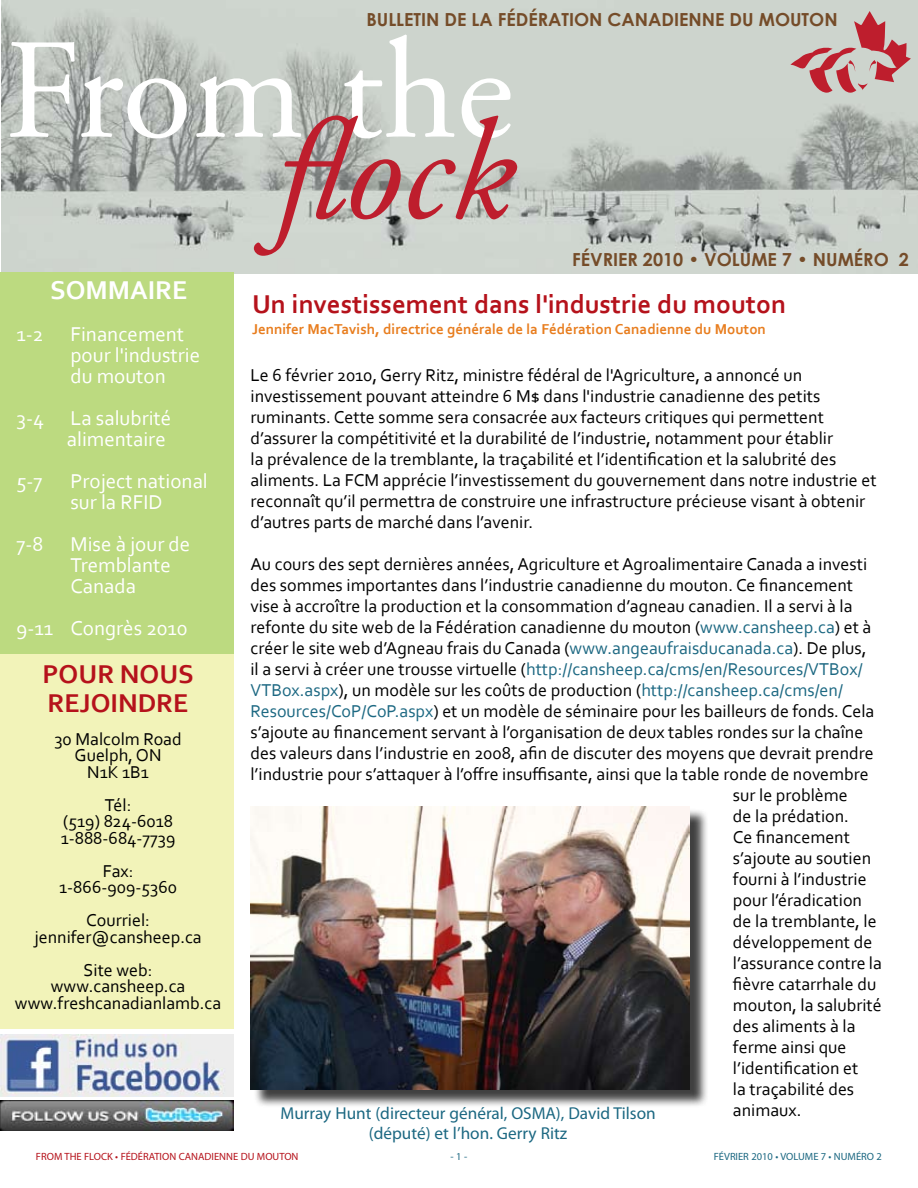
<style>
.page{position:relative;width:918px;height:1188px;background:#fff}
.page>*{position:absolute;margin:0;border:0;box-sizing:border-box;transform-origin:0 0}
.t1{font:142.5px "Adobe Garamond Pro";color:#fff}
.t2{font:italic 142.5px "Adobe Garamond Pro";color:#be1e2d}
.t3{font:700 27px/28.5px "Corbel";color:#b5121b}
.t4{font:700 27px "Corbel";color:#fff}
.t5{font:21px/21px "Corbel";color:#fff}
.t6{font:18px/16.5px "Corbel";color:#000;text-align:center}
.t7{font:18px "Corbel";color:#1c6882}
.t8{font:700 18px "Century Gothic";color:#754c29}
.t9{font:17.25px/20.2px "Myriad Pro";color:#1c6882;text-align:center}
.t10{font:700 15px "Corbel";color:#e87d1e}
.t11{font:10.5px "Myriad Pro";color:#b5121b}
.t12{font:10.5px "Myriad Pro";color:#1c6882}
.s1{color:#1c6882}
.s2{color:#000}
</style>
<div class="page">
<img style="left:2px;top:0;width:916px;height:274px">
<svg style="left:790px;top:11px;width:121px;height:82px;background:#c8a3a2"></svg>
<div style="left:1px;top:273px;width:233px;height:386px;background:#bcda80"></div>
<div style="left:0;top:654px;width:234px;height:375px;background:#f2f3b9"></div>
<img style="left:0;top:1034px;width:234px;height:63px">
<img style="left:0;top:1101px;width:234px;height:30px">
<div style="left:253px;top:808px;width:490px;height:315px;background:#000;opacity:.75"></div>
<img style="left:251px;top:806px;width:439px;height:284px">
<p class="t8" style="left:366px;top:6px;width:473px">BULLETIN DE LA FÉDÉRATION CANADIENNE DU MOUTON</p>
<h1 class="t1" style="left:4px;top:6px;width:510px">From the</h1>
<h1 class="t2" style="left:275px;top:87px;width:241px">flock</h1>
<p class="t8" style="left:572px;top:246px;width:338px">FÉVRIER 2010 • VOLUME 7 • NUMÉRO 2</p>
<h2 class="t4" style="left:50px;top:273px;width:139px">SOMMAIRE</h2>
<p class="t5" style="left:16px;top:323px;width:29px">1-2</p>
<p class="t5" style="left:70px;top:323px;width:131px">Financement pour l'industrie du mouton</p>
<p class="t5" style="left:16px;top:407px;width:29px">3-4</p>
<p class="t5" style="left:67px;top:407px;width:106px">La salubrité alimentaire</p>
<p class="t5" style="left:16px;top:470px;width:28px">5-7</p>
<p class="t5" style="left:70px;top:470px;width:139px">Project national sur la RFID</p>
<p class="t5" style="left:16px;top:533px;width:28px">7-8</p>
<p class="t5" style="left:70px;top:533px;width:121px">Mise à jour de<br>Tremblante<br>Canada</p>
<p class="t5" style="left:16px;top:617px;width:173px">9-11 Congrès 2010</p>
<h2 class="t3" style="left:42px;top:660px;width:153px">POUR NOUS<br>REJOINDRE</h2>
<p class="t6" style="left:54px;top:730px;width:129px">30 Malcolm Road<br>Guelph, ON<br>N1K 1B1</p>
<p class="t6" style="left:61px;top:796px;width:116px">Tél:<br>(519) 824-6018<br>1-888-684-7739</p>
<p class="t6" style="left:59px;top:862px;width:119px">Fax:<br>1-866-909-5360</p>
<p class="t6" style="left:34px;top:912px;width:169px">Courriel: jennifer@cansheep.ca</p>
<p class="t6" style="left:15px;top:961px;width:208px">Site web: www.cansheep.ca www.freshcanadianlamb.ca</p>
<h2 class="t3" style="left:252px;top:289px;width:536px">Un investissement dans l'industrie du mouton</h2>
<p class="t10" style="left:252px;top:319px;width:515px">Jennifer MacTavish, directrice générale de la Fédération Canadienne du Mouton</p>
<p class="t6" style="left:250px;top:364px;width:628px;line-height:21px;text-align:left">Le 6 février 2010, Gerry Ritz, ministre fédéral de l'Agriculture, a annoncé un investissement pouvant atteindre 6 M$ dans l'industrie canadienne des petits ruminants. Cette somme sera consacrée aux facteurs critiques qui permettent d’assurer la compétitivité et la durabilité de l’industrie, notamment pour établir<br>la prévalence de la tremblante, la traçabilité et l’identification et la salubrité des aliments. La FCM apprécie l’investissement du gouvernement dans notre industrie et reconnaît qu’il permettra de construire une infrastructure précieuse visant à obtenir d’autres parts de marché dans l’avenir.</p>
<p class="t6" style="left:250px;top:555px;width:618px">Au cours des sept dernières années, Agriculture et Agroalimentaire Canada a investi</p>
<p class="t6" style="left:250px;top:576px;width:604px">des sommes importantes dans l’industrie canadienne du mouton. Ce financement</p>
<p class="t6" style="left:250px;top:597px;width:604px">vise à accroître la production et la consommation d’agneau canadien. Il a servi à la</p>
<p class="t6" style="left:250px;top:618px;width:622px">refonte du site web de la Fédération canadienne du mouton (<span class="s1">www.cansheep.ca</span>) et à</p>
<p class="t6" style="left:250px;top:639px;width:618px">créer le site web d’Agneau frais du Canada (<span class="s1">www.angeaufraisducanada.ca</span>). De plus,</p>
<p class="t7" style="left:250px;top:658px;width:614px"><span class="s2">il a servi à créer une trousse virtuelle (</span>http://cansheep.ca/cms/en/Resources/VTBox/</p>
<p class="t7" style="left:250px;top:679px;width:594px">VTBox.aspx<span class="s2">), un modèle sur les coûts de production (</span>http://cansheep.ca/cms/en/</p>
<p class="t6" style="left:250px;top:702px;width:625px"><span class="s1">Resources/CoP/CoP.aspx</span>) et un modèle de séminaire pour les bailleurs de fonds. Cela</p>
<p class="t6" style="left:250px;top:723px;width:614px">s’ajoute au financement servant à l’organisation de deux tables rondes sur la chaîne</p>
<p class="t6" style="left:250px;top:744px;width:625px">des valeurs dans l’industrie en 2008, afin de discuter des moyens que devrait prendre</p>
<p class="t6" style="left:250px;top:765px;width:620px">l’industrie pour s’attaquer à l’offre insuffisante, ainsi que la table ronde de novembre</p>
<p class="t6" style="left:733px;top:786px;width:116px">sur le problème</p>
<p class="t6" style="left:733px;top:807px;width:118px">de la prédation.</p>
<p class="t6" style="left:733px;top:828px;width:119px">Ce financement</p>
<p class="t6" style="left:733px;top:849px;width:140px">s’ajoute au soutien</p>
<p class="t6" style="left:733px;top:870px;width:135px">fourni à l’industrie</p>
<p class="t6" style="left:733px;top:891px;width:131px">pour l’éradication</p>
<p class="t6" style="left:733px;top:912px;width:145px">de la tremblante, le</p>
<p class="t6" style="left:733px;top:933px;width:141px">développement de</p>
<p class="t6" style="left:733px;top:954px;width:151px">l’assurance contre la</p>
<p class="t6" style="left:733px;top:975px;width:145px">fièvre catarrhale du</p>
<p class="t6" style="left:733px;top:996px;width:150px">mouton, la salubrité</p>
<p class="t6" style="left:733px;top:1017px;width:124px">des aliments à la</p>
<p class="t6" style="left:733px;top:1038px;width:115px">ferme ainsi que</p>
<p class="t6" style="left:733px;top:1059px;width:127px">l’identification et</p>
<p class="t6" style="left:733px;top:1080px;width:123px">la traçabilité des</p>
<p class="t6" style="left:733px;top:1101px;width:70px">animaux.</p>
<p class="t9" style="left:280px;top:1103px;width:377px">Murray Hunt (directeur général, OSMA), David Tilson (député) et l’hon. Gerry Ritz</p>
<p class="t11" style="left:36px;top:1150px;width:264px">FROM THE FLOCK • FÉDÉRATION CANADIENNE DU MOUTON</p>
<p class="t12" style="left:451px;top:1150px;width:18px">- 1 -</p>
<p class="t12" style="left:714px;top:1150px;width:170px">FÉVRIER 2010 • VOLUME 7 • NUMÉRO 2</p>
</div>
